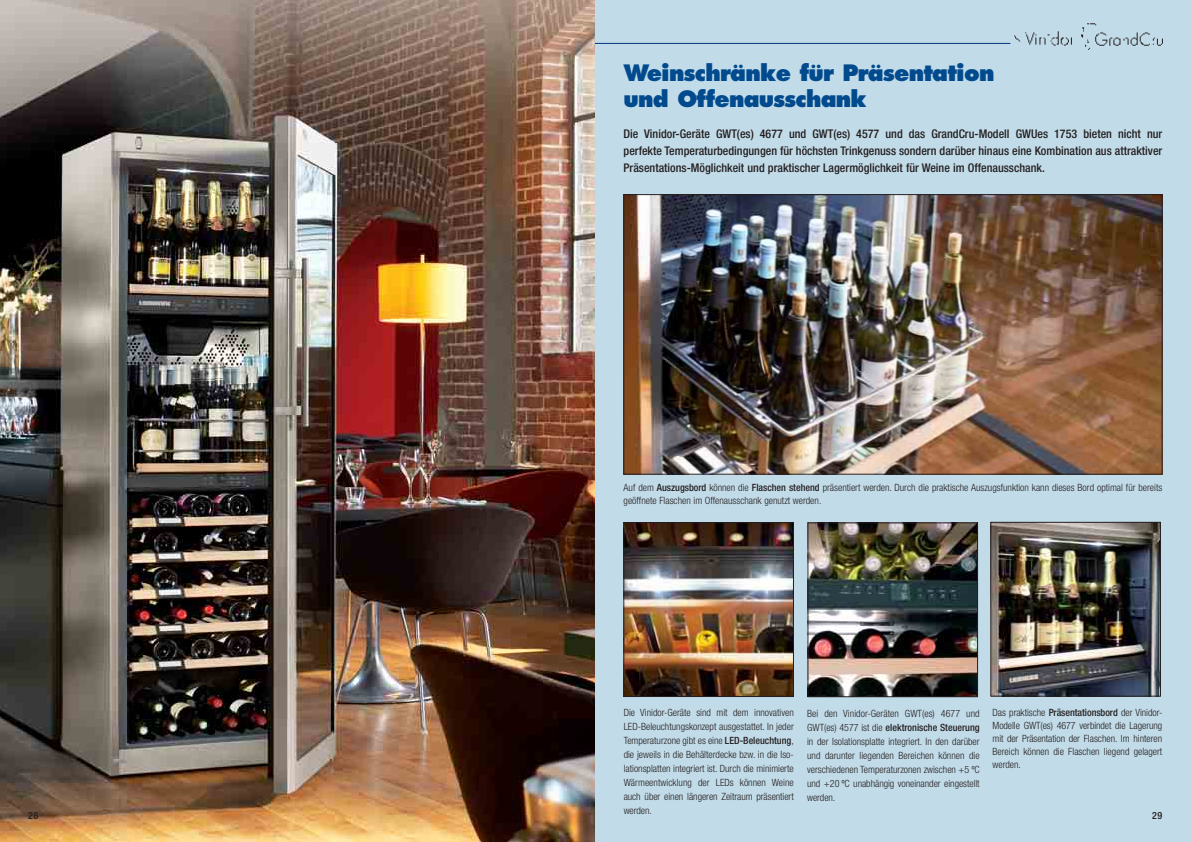
<style>
.page{position:relative;width:1191px;height:842px;background:#fff}
.page>*{position:absolute;margin:0;border:0;box-sizing:border-box;transform-origin:0 0}
.t1{font:800 22px/26.4px "Futura Std";letter-spacing:-.035em;color:#004a8d}
.t2{font:500 condensed 12px/17px "Helvetica Neue";color:#231f20;text-align:justify}
.t3{font:300 condensed 10px/14px "Helvetica Neue";color:#231f20;text-align:justify}
.t4{font:500 condensed 10px "Helvetica Neue";color:#231f20}
.s1{font-weight:500}
</style>
<div class="page">
<img style="left:0;top:1px;width:595px;height:841px">
<div style="left:595px;top:1px;width:595px;height:841px;background:#c2dbe8"></div>
<img style="left:625px;top:196px;width:535px;height:276px">
<div style="left:623px;top:194px;width:539px;height:280px;border:1px solid #231f20"></div>
<img style="left:992px;top:524px;width:166px;height:170px">
<div style="left:990px;top:522px;width:170px;height:174px;border:1px solid #231f20"></div>
<img style="left:625px;top:524px;width:166px;height:171px">
<div style="left:623px;top:522px;width:170px;height:175px;border:1px solid #231f20"></div>
<img style="left:809px;top:525px;width:166px;height:170px">
<div style="left:807px;top:523px;width:170px;height:174px;border:1px solid #231f20"></div>
<img style="left:1081px;top:23px;width:82px;height:27px">
<img style="left:1010px;top:31px;width:62px;height:15px">
<hr style="left:595px;top:43px;width:415px;height:1px;background:#00367b">
<h1 class="t1" style="left:623px;top:61px;width:372px">Weinschränke für Präsentation und Offenausschank</h1>
<p class="t2" style="left:623px;top:126px;width:540px">Die Vinidor-Geräte GWT(es) 4677 und GWT(es) 4577 und das GrandCru-Modell GWUes 1753 bieten nicht nur perfekte Temperaturbedingungen für höchsten Trinkgenuss sondern darüber hinaus eine Kombination aus attraktiver Präsentations-Möglichkeit und praktischer Lagermöglichkeit für Weine im Offenausschank.</p>
<p class="t3" style="left:623px;top:482px;width:540px;line-height:13px">Auf dem <span class="s1">Auszugsbord</span> können die <span class="s1">Flaschen stehend</span> präsentiert werden. Durch die praktische Auszugsfunktion kann dieses Bord optimal für bereits geöffnete Flaschen im Offenausschank genutzt werden.</p>
<p class="t3" style="left:623px;top:706px;width:172px">Die Vinidor-Geräte sind mit dem innovativen LED-Beleuchtungskonzept ausgestattet. In jeder Temperaturzone gibt es eine <span class="s1">LED-Beleuchtung</span>, die jeweils in die Behälterdecke bzw. in die Iso&shy;lationsplatten integriert ist. Durch die minimierte Wärmeentwicklung der LEDs können Weine auch über einen längeren Zeitraum präsentiert werden.</p>
<p class="t3" style="left:992px;top:707px;width:171px;line-height:13px">Das praktische <span class="s1">Präsentationsbord</span> der Vinidor-Modelle GWT(es) 4677 verbindet die Lagerung mit der Präsentation der Flaschen. Im hinteren Bereich können die Flaschen liegend gelagert werden.</p>
<p class="t3" style="left:807px;top:707px;width:174px">Bei den Vinidor-Geräten GWT(es) 4677 und GWT(es) 4577 ist die <span class="s1">elektronische Steuerung </span>in der Isolationsplatte integriert. In den darüber und darunter liegenden Bereichen können die verschiedenen Temperaturzonen zwischen +5 ºC und +20 ºC unabhängig voneinander eingestellt werden.</p>
<p class="t4" style="left:28px;top:812px;width:12px">28</p>
<p class="t4" style="left:1152px;top:812px;width:12px">29</p>
</div>
